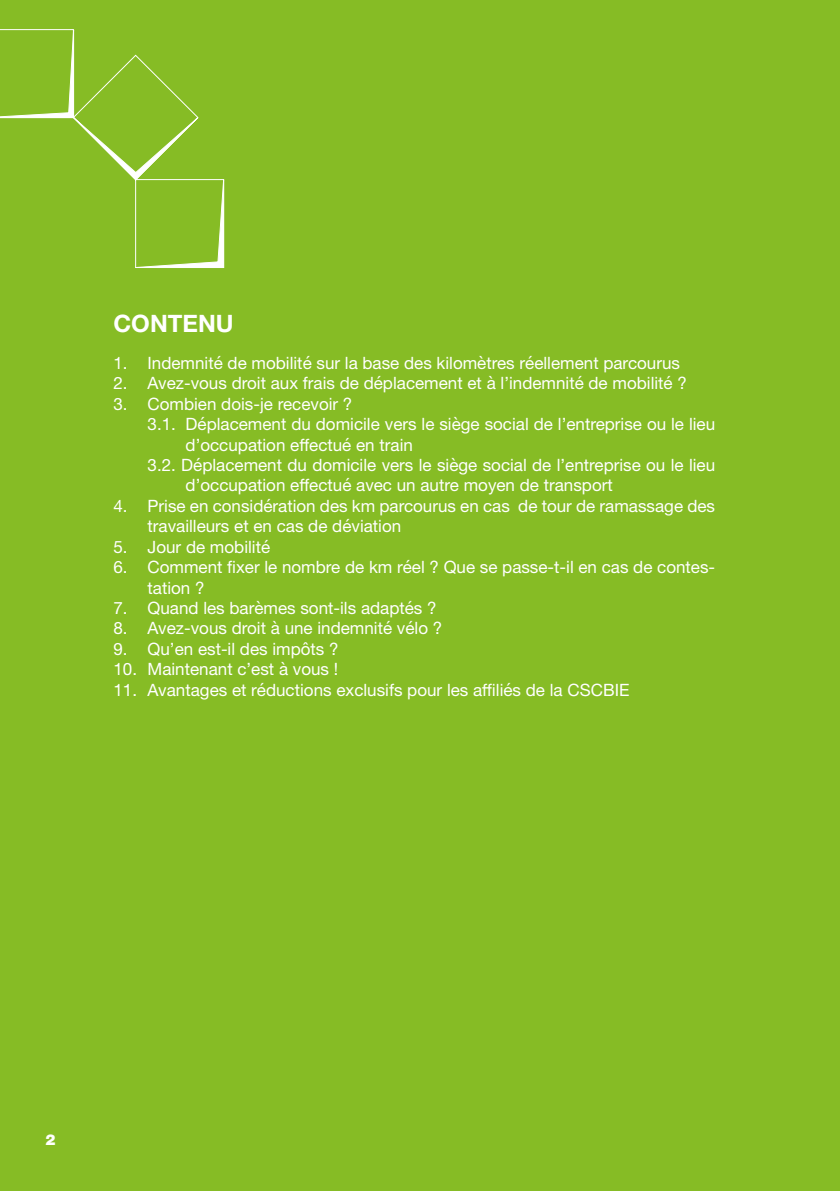
<style>
.page{position:relative;width:840px;height:1191px;background:#fff}
.page>*{position:absolute;margin:0;border:0;box-sizing:border-box;transform-origin:0 0}
.t1{font:700 24px "Helvetica Neue LT Std";color:#fff}
.t2{font:17px/20.4px "Helvetica Neue";color:#fff}
.t3{font:900 15px "Helvetica Neue LT Std";color:#fff}
</style>
<div class="page">
<div style="left:0;top:0;width:839px;height:1191px;background:#86bc25"></div>
<svg style="left:0;top:29px;width:224px;height:239px"></svg>
<h1 class="t1" style="left:113px;top:308px;width:122px">CONTENU</h1>
<p class="t2" style="left:113px;top:354px;width:567px">1. Indemnité de mobilité sur la base des kilomètres réellement parcourus</p>
<p class="t2" style="left:113px;top:374px;width:574px">2. Avez-vous droit aux frais de déplacement et à l’indemnité de mobilité ?</p>
<p class="t2" style="left:113px;top:394px;width:240px">3. Combien dois-je recevoir ?</p>
<p class="t2" style="left:147px;top:415px;width:569px">3.1. Déplacement du domicile vers le siège social de l’entreprise ou le lieu</p>
<p class="t2" style="left:185px;top:435px;width:229px">d’occupation effectué en train</p>
<p class="t2" style="left:147px;top:456px;width:569px">3.2. Déplacement du domicile vers le siège social de l’entreprise ou le lieu</p>
<p class="t2" style="left:185px;top:476px;width:428px">d’occupation effectué avec un autre moyen de transport</p>
<p class="t2" style="left:147px;top:496px;width:568px;text-indent:-34px">4. Prise en considération des km parcourus en cas de tour de ramassage des travailleurs et en cas de déviation</p>
<p class="t2" style="left:113px;top:537px;width:158px">5. Jour de mobilité</p>
<p class="t2" style="left:147px;top:558px;width:569px;text-indent:-34px">6. Comment fixer le nombre de km réel ? Que se passe-t-il en cas de contes&shy;tation ?</p>
<p class="t2" style="left:113px;top:598px;width:324px">7. Quand les barèmes sont-ils adaptés ?</p>
<p class="t2" style="left:113px;top:619px;width:330px">8. Avez-vous droit à une indemnité vélo ?</p>
<p class="t2" style="left:113px;top:639px;width:226px">9. Qu’en est-il des impôts ?</p>
<p class="t2" style="left:113px;top:660px;width:226px">10. Maintenant c’est à vous !</p>
<p class="t2" style="left:113px;top:680px;width:517px">11. Avantages et réductions exclusifs pour les affiliés de la CSCBIE</p>
<p class="t3" style="left:45px;top:1130px;width:12px">2</p>
</div>
